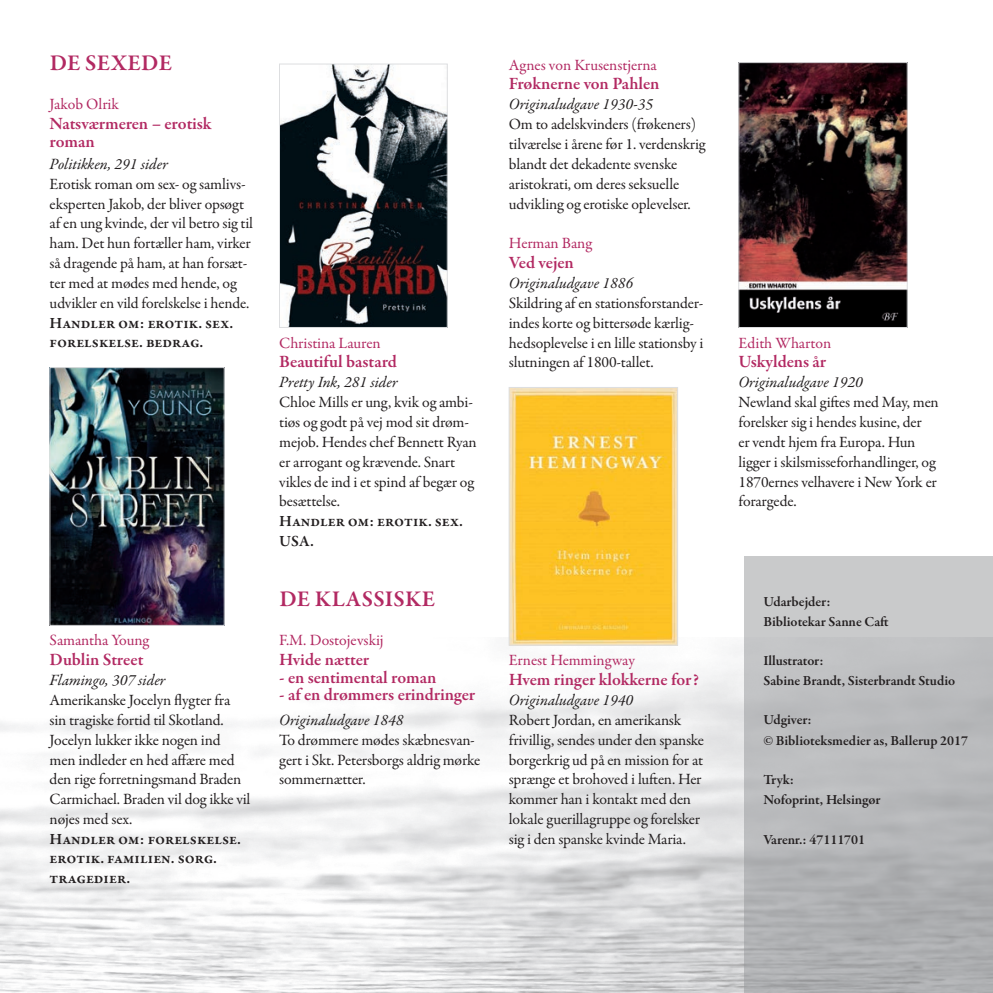
<style>
.page{position:relative;width:993px;height:993px;background:#fff}
.page>*{position:absolute;margin:0;border:0;box-sizing:border-box;transform-origin:0 0}
.t1{font:600 22.75px "Garamond Premr Pro";letter-spacing:.14em;color:#b22962}
.t2{font:600 17.5px/17.5px "Garamond Premr Pro";letter-spacing:-.04em;color:#b22962}
.t3{font:15.75px/19.8px "Garamond Premr Pro";letter-spacing:-.01em;color:#231f20}
.t4{font:italic 15.75px "Garamond Premr Pro";color:#231f20}
.t5{font:600 15.75px/19.2px "Garamond Premr Pro";letter-spacing:-.005em;color:#231f20}
.t6{font:15.75px "Garamond Premr Pro";letter-spacing:-.005em;color:#b22962}
.t7{font:600 14px/19.8px "Garamond Premr Pro";color:#231f20}
</style>
<div class="page">
<img style="left:52px;top:369px;width:170px;height:254px">
<img style="left:281px;top:66px;width:164px;height:259px">
<div style="left:279px;top:64px;width:168px;height:263px;border:1px solid #dddee0"></div>
<img style="left:510px;top:389px;width:165px;height:254px">
<div style="left:508px;top:387px;width:169px;height:258px;border:1px solid #dddee0"></div>
<img style="left:740px;top:64px;width:165px;height:261px">
<div style="left:738px;top:62px;width:169px;height:265px;border:1px solid #dddee0"></div>
<div style="left:743px;top:556px;width:249px;height:436px;background:linear-gradient(to bottom,#cacbcc,#a9aaad)"></div>
<h1 class="t1" style="left:50px;top:49px;width:124px">De sexede</h1>
<p class="t6" style="left:50px;top:95px;width:71px">Jakob Olrik</p>
<p class="t2" style="left:50px;top:115px;width:164px">Natsværmeren – erotisk roman</p>
<p class="t4" style="left:50px;top:154px;width:120px">Politikken, 291 sider</p>
<p class="t3" style="left:50px;top:174px;width:205px">Erotisk roman om sex- og samlivs&shy;eksperten Jakob, der bliver opsøgt af en ung kvinde, der vil betro sig til ham. Det hun fortæller ham, virker så dragende på ham, at han forsæt&shy;ter med at mødes med hende, og udvikler en vild forelskelse i hende.</p>
<p class="t5" style="left:50px;top:313px;width:185px">Handler om: erotik. sex. forelskelse. bedrag.</p>
<p class="t6" style="left:50px;top:630px;width:101px">Samantha Young</p>
<p class="t2" style="left:50px;top:651px;width:95px">Dublin Street</p>
<p class="t4" style="left:50px;top:670px;width:117px">Flamingo, 307 sider</p>
<p class="t3" style="left:50px;top:690px;width:202px">Amerikanske Jocelyn flygter fra sin tragiske fortid til Skotland.<br>Jocelyn lukker ikke nogen ind men indleder en hed affære med den rige forretningsmand Braden<br>Carmichael. Braden vil dog ikke vil nøjes med sex.</p>
<p class="t5" style="left:50px;top:829px;width:193px">Handler om: forelskelse. erotik. familien. sorg. tragedier.</p>
<p class="t6" style="left:279px;top:333px;width:103px">Christina Lauren</p>
<p class="t2" style="left:279px;top:353px;width:119px">Beautiful bastard</p>
<p class="t4" style="left:279px;top:372px;width:120px">Pretty Ink, 281 sider</p>
<p class="t3" style="left:279px;top:392px;width:199px">Chloe Mills er ung, kvik og ambi&shy;tiøs og godt på vej mod sit drøm&shy;mejob. Hendes chef Bennett Ryan er arrogant og krævende. Snart vikles de ind i et spind af begær og besættelse.</p>
<p class="t5" style="left:279px;top:512px;width:185px">Handler om: erotik. sex.<br>USA.</p>
<h1 class="t1" style="left:279px;top:584px;width:157px">De klassiske</h1>
<p class="t6" style="left:279px;top:630px;width:106px">F.M. Dostojevskij</p>
<p class="t2" style="left:279px;top:651px;width:91px">Hvide nætter</p>
<p class="t2" style="left:279px;top:668px;width:158px">- en sentimental roman</p>
<p class="t2" style="left:279px;top:686px;width:197px">- af en drømmers erindringer</p>
<p class="t4" style="left:279px;top:709px;width:126px">Originaludgave 1848</p>
<p class="t3" style="left:279px;top:730px;width:202px">To drømmere mødes skæbnesvan&shy;gert i Skt. Petersborgs aldrig mørke sommernætter.</p>
<p class="t6" style="left:508px;top:55px;width:149px">Agnes von Krusenstjerna</p>
<p class="t2" style="left:508px;top:75px;width:152px">Frøknerne von Pahlen</p>
<p class="t4" style="left:508px;top:94px;width:146px">Originaludgave 1930-35</p>
<p class="t3" style="left:508px;top:115px;width:198px">Om to adelskvinders (frøkeners) tilværelse i årene før 1. verdenskrig blandt det dekadente svenske aristokrati, om deres seksuelle udvikling og erotiske oplevelser.</p>
<p class="t6" style="left:508px;top:234px;width:85px">Herman Bang</p>
<p class="t2" style="left:508px;top:254px;width:66px">Ved vejen</p>
<p class="t4" style="left:508px;top:273px;width:126px">Originaludgave 1886</p>
<p class="t3" style="left:508px;top:293px;width:196px">Skildring af en stationsforstander&shy;indes korte og bittersøde kærlig&shy;hedsoplevelse i en lille stationsby i slutningen af 1800-tallet.</p>
<p class="t6" style="left:508px;top:650px;width:127px">Ernest Hemmingway</p>
<p class="t2" style="left:508px;top:671px;width:191px">Hvem ringer klokkerne for?</p>
<p class="t4" style="left:508px;top:690px;width:126px">Originaludgave 1940</p>
<p class="t3" style="left:508px;top:710px;width:197px">Robert Jordan, en amerikansk frivillig, sendes under den spanske borgerkrig ud på en mission for at sprænge et brohoved i luften. Her kommer han i kontakt med den lokale guerillagruppe og forelsker sig i den spanske kvinde Maria.</p>
<p class="t6" style="left:738px;top:333px;width:94px">Edith Wharton</p>
<p class="t2" style="left:738px;top:353px;width:89px">Uskyldens år</p>
<p class="t4" style="left:738px;top:372px;width:126px">Originaludgave 1920</p>
<p class="t3" style="left:738px;top:392px;width:202px">Newland skal giftes med May, men forelsker sig i hendes kusine, der<br>er vendt hjem fra Europa. Hun ligger i skilsmisseforhandlinger, og<br>1870ernes velhavere i New York er forargede.</p>
<p class="t7" style="left:763px;top:591px;width:127px">Udarbejder:<br>Bibliotekar Sanne Caft</p>
<p class="t7" style="left:763px;top:651px;width:193px">Illustrator:<br>Sabine Brandt, Sisterbrandt Studio</p>
<p class="t7" style="left:763px;top:709px;width:206px;line-height:20.5px">Udgiver:<br>© Biblioteksmedier as, Ballerup 2017</p>
<p class="t7" style="left:763px;top:770px;width:119px">Tryk:<br>Nofoprint, Helsingør</p>
<p class="t7" style="left:763px;top:829px;width:103px">Varenr.: 47111701</p>
</div>
